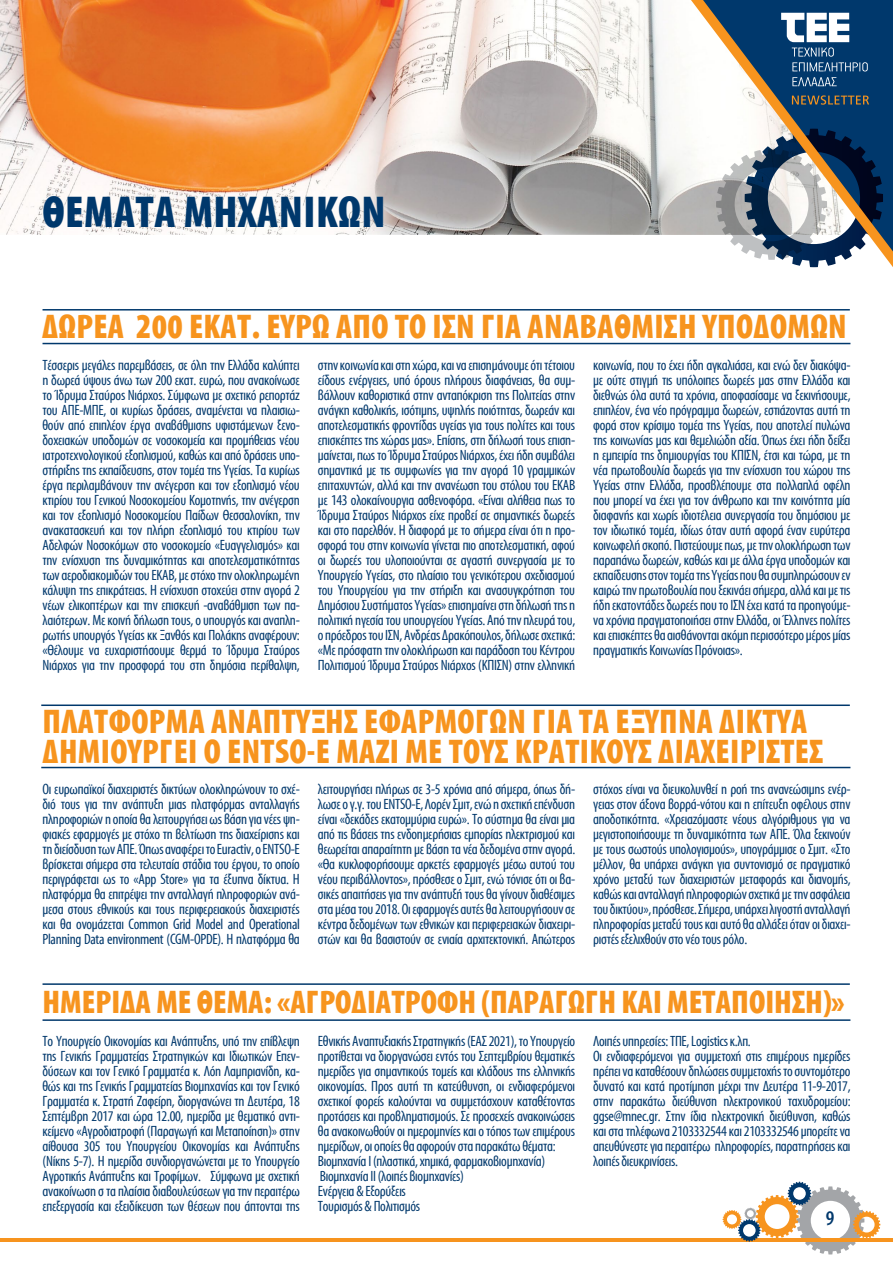
<style>
.page{position:relative;width:893px;height:1263px;background:#fff}
.page>*{position:absolute;margin:0;border:0;box-sizing:border-box;transform-origin:0 0}
.t1{font:700 45px "Myriad Condensed Greek";letter-spacing:.01em;color:#00386c}
.t2{font:700 34.5px "Myriad Condensed Greek";letter-spacing:.01em;color:#f7941e}
.t3{font:700 33px "Myriad Condensed Greek";color:#f7941e}
.t4{font:500 21px "Myriad Condensed Greek";color:#00386c}
.t5{font:15px/15px "Myriad Condensed Greek";letter-spacing:-.02em;color:#00386c;text-align:justify}
</style>
<div class="page">
<hr style="left:0;top:1238px;width:893px;height:3px;background:#f7941e">
<svg style="left:723px;top:1182px;width:157px;height:72px"></svg>
<img style="left:0;top:0;width:691px;height:234px">
<svg style="left:691px;top:0;width:202px;height:267px"></svg>
<svg style="left:792px;top:95px;width:77px;height:10px"></svg>
<svg style="left:781px;top:13px;width:87px;height:58px"></svg>
<svg style="left:792px;top:77px;width:45px;height:9px"></svg>
<hr style="left:43px;top:309px;width:807px;height:2px;background:#00386c">
<hr style="left:41px;top:704px;width:809px;height:2px;background:#00386c">
<hr style="left:43px;top:983px;width:807px;height:2px;background:#00386c">
<hr style="left:43px;top:343px;width:807px;height:1px;background:#00386c">
<hr style="left:41px;top:767px;width:809px;height:1px;background:#00386c">
<hr style="left:43px;top:1019px;width:807px;height:2px;background:#00386c">
<h1 class="t1" style="left:43px;top:189px;width:345px">ΘΕΜΑΤΑ ΜΗΧΑΝΙΚΩΝ</h1>
<h2 class="t2" style="left:42px;top:309px;width:18px">Δωρεά</h2>
<h2 class="t2" style="left:136px;top:309px;width:69px">200 εκατ</h2>
<h2 class="t2" style="left:252px;top:309px;width:31px">. ευρώ</h2>
<h2 class="t2" style="left:336px;top:309px;width:279px">από το ΙΣΝ για αναβάθμιση</h2>
<h2 class="t2" style="left:703px;top:309px;width:87px">υποδομών</h2>
<p class="t5" style="left:43px;top:358px;width:259px">Τέσσερις μεγάλες παρεμβάσεις, σε όλη την Ελλάδα καλύπτει η δωρεά ύψους άνω των 200 εκατ. ευρώ, που ανακοίνωσε το Ίδρυμα Σταύρος Νιάρχος. Σύμφωνα με σχετικό ρεπορτάζ του ΑΠΕ-ΜΠΕ, οι κυρίως δράσεις, αναμένεται να πλαισιω&shy;θούν από επιπλέον έργα αναβάθμισης υφιστάμενων ξενο&shy;δοχειακών υποδομών σε νοσοκομεία και προμήθειας νέου ιατροτεχνολογικού εξοπλισμού, καθώς και από δράσεις υπο&shy;στήριξης της εκπαίδευσης, στον τομέα της Υγείας. Τα κυρίως έργα περιλαμβάνουν την ανέγερση και τον εξοπλισμό νέου κτιρίου του Γενικού Νοσοκομείου Κομοτηνής, την ανέγερση και τον εξοπλισμό Νοσοκομείου Παίδων Θεσσαλονίκη, την ανακατασκευή και τον πλήρη εξοπλισμό του κτιρίου των Αδελφών Νοσοκόμων στο νοσοκομείο «Ευαγγελισμός» και την ενίσχυση της δυναμικότητας και αποτελεσματικότητας των αεροδιακομιδών του ΕΚΑΒ, με στόχο την ολοκληρωμένη κάλυψη της επικράτειας. Η ενίσχυση στοχεύει στην αγορά 2 νέων ελικοπτέρων και την επισκευή -αναβάθμιση των πα&shy;λαιότερων. Με κοινή δήλωση τους, ο υπουργός και αναπλη&shy;ρωτής υπουργός Υγείας κκ Ξανθός και Πολάκης αναφέρουν: «Θέλουμε να ευχαριστήσουμε θερμά το Ίδρυμα Σταύρος Νιάρχος για την προσφορά του στη δημόσια περίθαλψη,</p>
<p class="t5" style="left:318px;top:358px;width:259px">στην κοινωνία και στη χώρα, και να επισημάνουμε ότι τέτοιου είδους ενέργειες, υπό όρους πλήρους διαφάνειας, θα συμ&shy;βάλλουν καθοριστικά στην ανταπόκριση της Πολιτείας στην ανάγκη καθολικής, ισότιμης, υψηλής ποιότητας, δωρεάν και αποτελεσματικής φροντίδας υγείας για τους πολίτες και τους επισκέπτες της χώρας μας». Επίσης, στη δήλωσή τους επιση&shy;μαίνεται, πως το Ίδρυμα Σταύρος Νιάρχος, έχει ήδη συμβάλει σημαντικά με τις συμφωνίες για την αγορά 10 γραμμικών επιταχυντών, αλλά και την ανανέωση του στόλου του ΕΚΑΒ με 143 ολοκαίνουργια ασθενοφόρα. «Είναι αλήθεια πως το Ίδρυμα Σταύρος Νιάρχος είχε προβεί σε σημαντικές δωρεές και στο παρελθόν. Η διαφορά με το σήμερα είναι ότι η προ&shy;σφορά του στην κοινωνία γίνεται πιο αποτελεσματική, αφού οι δωρεές του υλοποιούνται σε αγαστή συνεργασία με το Υπουργείο Υγείας, στο πλαίσιο του γενικότερου σχεδιασμού του Υπουργείου για την στήριξη και ανασυγκρότηση του Δημόσιου Συστήματος Υγείας» επισημαίνει στη δήλωσή της η πολιτική ηγεσία του υπουργείου Υγείας. Από την πλευρά του, ο πρόεδρος του ΙΣΝ, Ανδρέας Δρακόπουλος, δήλωσε σχετικά: «Με πρόσφατη την ολοκλήρωση και παράδοση του Κέντρου Πολιτισμού Ίδρυμα Σταύρος Νιάρχος (ΚΠΙΣΝ) στην ελληνική</p>
<p class="t5" style="left:593px;top:358px;width:259px">κοινωνία, που το έχει ήδη αγκαλιάσει, και ενώ δεν διακόψα&shy;με ούτε στιγμή τις υπόλοιπες δωρεές μας στην Ελλάδα και διεθνώς όλα αυτά τα χρόνια, αποφασίσαμε να ξεκινήσουμε, επιπλέον, ένα νέο πρόγραμμα δωρεών, εστιάζοντας αυτή τη φορά στον κρίσιμο τομέα της Υγείας, που αποτελεί πυλώνα της κοινωνίας μας και θεμελιώδη αξία. Όπως έχει ήδη δείξει η εμπειρία της δημιουργίας του ΚΠΙΣΝ, έτσι και τώρα, με τη νέα πρωτοβουλία δωρεάς για την ενίσχυση του χώρου της Υγείας στην Ελλάδα, προσβλέπουμε στα πολλαπλά οφέλη που μπορεί να έχει για τον άνθρωπο και την κοινότητα μία διαφανής και χωρίς ιδιοτέλεια συνεργασία του δημόσιου με τον ιδιωτικό τομέα, ιδίως όταν αυτή αφορά έναν ευρύτερα κοινωφελή σκοπό. Πιστεύουμε πως, με την ολοκλήρωση των παραπάνω δωρεών, καθώς και με άλλα έργα υποδομών και εκπαίδευσης στον τομέα της Υγείας που θα συμπληρώσουν εν καιρώ την πρωτοβουλία που ξεκινάει σήμερα, αλλά και με τις ήδη εκατοντάδες δωρεές που το ΙΣΝ έχει κατά τα προηγούμε&shy;να χρόνια πραγματοποιήσει στην Ελλάδα, οι Έλληνες πολίτες και επισκέπτες θα αισθάνονται ακόμη περισσότερο μέρος μίας πραγματικής Κοινωνίας Πρόνοιας».</p>
<h2 class="t2" style="left:43px;top:704px;width:108px">Πλατφόρμα</h2>
<h2 class="t2" style="left:211px;top:704px;width:18px">ανάπτυξης</h2>
<h2 class="t2" style="left:364px;top:704px;width:57px">εφαρμο</h2>
<h2 class="t2" style="left:475px;top:704px;width:158px">γών για τα έξυπνα</h2>
<h2 class="t2" style="left:719px;top:704px;width:32px">δίκτυα</h2>
<h2 class="t2" style="left:43px;top:734px;width:34px">δημιουρ</h2>
<h2 class="t2" style="left:159px;top:734px;width:306px">γεί οENTSO-Eμαζίμε τους</h2>
<h2 class="t2" style="left:515px;top:734px;width:17px">κρατικο</h2>
<h2 class="t2" style="left:624px;top:734px;width:66px">ύς διαχειριστές</h2>
<p class="t5" style="left:43px;top:782px;width:259px">Οι ευρωπαϊκοί διαχειριστές δικτύων ολοκληρώνουν το σχέ&shy;διό τους για την ανάπτυξη μιας πλατφόρμας ανταλλαγής πληροφοριών η οποία θα λειτουργήσει ως βάση για νέες ψη&shy;φιακές εφαρμογές με στόχο τη βελτίωση της διαχείρισης και τη διείσδυση των ΑΠΕ. Όπως αναφέρει το Euractiv, ο ENTSO-E βρίσκεται σήμερα στα τελευταία στάδια του έργου, το οποίο περιγράφεται ως το «App Store» για τα έξυπνα δίκτυα. Η πλατφόρμα θα επιτρέψει την ανταλλαγή πληροφοριών ανά&shy;μεσα στους εθνικούς και τους περιφερειακούς διαχειριστές και θα ονομάζεται Common Grid Model and Operational Planning Data environment (CGM-OPDE). Η πλατφόρμα θα</p>
<p class="t5" style="left:318px;top:782px;width:259px">λειτουργήσει πλήρως σε 3-5 χρόνια από σήμερα, όπως δή&shy;λωσε ο γ.γ. του ENTSO-E, Λορέν Σμιτ, ενώ η σχετική επένδυση είναι «δεκάδες εκατομμύρια ευρώ». Το σύστημα θα είναι μια από τις βάσεις της ενδοημερήσιας εμπορίας ηλεκτρισμού και θεωρείται απαραίτητη με βάση τα νέα δεδομένα στην αγορά. «Θα κυκλοφορήσουμε αρκετές εφαρμογές μέσω αυτού του νέου περιβάλλοντος», πρόσθεσε ο Σμιτ, ενώ τόνισε ότι οι βα&shy;σικές απαιτήσεις για την ανάπτυξή τους θα γίνουν διαθέσιμες στα μέσα του 2018. Οι εφαρμογές αυτές θα λειτουργήσουν σε κέντρα δεδομένων των εθνικών και περιφερειακών διαχειρι&shy;στών και θα βασιστούν σε ενιαία αρχιτεκτονική. Απώτερος</p>
<p class="t5" style="left:593px;top:782px;width:259px">στόχος είναι να διευκολυνθεί η ροή της ανανεώσιμης ενέρ&shy;γειας στον άξονα βορρά-νότου και η επίτευξη οφέλους στην αποδοτικότητα. «Χρειαζόμαστε νέους αλγόριθμους για να μεγιστοποιήσουμε τη δυναμικότητα των ΑΠΕ. Όλα ξεκινούν με τους σωστούς υπολογισμούς», υπογράμμισε ο Σμιτ. «Στο μέλλον, θα υπάρχει ανάγκη για συντονισμό σε πραγματικό χρόνο μεταξύ των διαχειριστών μεταφοράς και διανομής, καθώς και ανταλλαγή πληροφοριών σχετικά με την ασφάλεια του δικτύου», πρόσθεσε. Σήμερα, υπάρχει λιγοστή ανταλλαγή πληροφορίας μεταξύ τους και αυτό θα αλλάξει όταν οι διαχει&shy;ριστές εξελιχθούν στο νέο τους ρόλο.</p>
<h3 class="t3" style="left:43px;top:985px;width:34px">Ημερί</h3>
<h3 class="t3" style="left:120px;top:985px;width:95px">δαμε θέμα</h3>
<h3 class="t3" style="left:264px;top:985px;width:118px">: «Αγροδιατρο</h3>
<h3 class="t3" style="left:437px;top:985px;width:267px">φή (Παραγωγή και Μεταποίηση</h3>
<h3 class="t3" style="left:823px;top:985px;width:23px">)»</h3>
<p class="t5" style="left:43px;top:1035px;width:259px">Το Υπουργείο Οικονομίας και Ανάπτυξης, υπό την επίβλεψη της Γενικής Γραμματείας Στρατηγικών και Ιδιωτικών Επεν&shy;δύσεων και τον Γενικό Γραμματέα κ. Λόη Λαμπριανίδη, κα&shy;θώς και της Γενικής Γραμματείας Βιομηχανίας και τον Γενικό Γραμματέα κ. Στρατή Ζαφείρη, διοργανώνει τη Δευτέρα, 18<br>Σεπτέμβρη 2017 και ώρα 12.00, ημερίδα με θεματικό αντι&shy;κείμενο «Αγροδιατροφή (Παραγωγή και Μεταποίηση)» στην αίθουσα 305 του Υπουργείου Οικονομίας και Ανάπτυξης (Νίκης 5-7). Η ημερίδα συνδιοργανώνεται με το Υπουργείο Αγροτικής Ανάπτυξης και Τροφίμων. Σύμφωνα με σχετική ανακοίνωση σ τα πλαίσια διαβουλεύσεων για την περαιτέρω επεξεργασία και εξειδίκευση των θέσεων που άπτονται της</p>
<p class="t5" style="left:318px;top:1035px;width:259px;text-align:left">Εθνικής Αναπτυξιακής Στρατηγικής (ΕΑΣ 2021), το Υπουργείο προτίθεται να διοργανώσει εντός του Σεπτεμβρίου θεματικές ημερίδες για σημαντικούς τομείς και κλάδους της ελληνικής οικονομίας. Προς αυτή τη κατεύθυνση, οι ενδιαφερόμενοι σχετικοί φορείς καλούνται να συμμετάσχουν καταθέτοντας προτάσεις και προβληματισμούς. Σε προσεχείς ανακοινώσεις θα ανακοινωθούν οι ημερομηνίες και ο τόπος των επιμέρους ημερίδων, οι οποίες θα αφορούν στα παρακάτω θέματα:<br>Βιομηχανία Ι (πλαστικά, χημικά, φαρμακοβιομηχανία)<br>Βιομηχανία ΙΙ (λοιπές βιομηχανίες)<br>Ενέργεια &amp; Εξορύξεις<br>Τουρισμός &amp; Πολιτισμός</p>
<p class="t5" style="left:593px;top:1035px;width:259px;text-align:left">Λοιπές υπηρεσίες: ΤΠΕ, Logistics κ.λπ.<br>Οι ενδιαφερόμενοι για συμμετοχή στις επιμέρους ημερίδες πρέπει να καταθέσουν δηλώσεις συμμετοχής το συντομότερο δυνατό και κατά προτίμηση μέχρι την Δευτέρα 11-9-2017, στην παρακάτω διεύθυνση ηλεκτρονικού ταχυδρομείου: ggse@mnec.gr. Στην ίδια ηλεκτρονική διεύθυνση, καθώς και στα τηλέφωνα 2103332544 και 2103332546 μπορείτε να απευθύνεστε για περαιτέρω πληροφορίες, παρατηρήσεις και λοιπές διευκρινίσεις.</p>
<h3 class="t4" style="left:826px;top:1208px;width:10px">9</h3>
</div>
